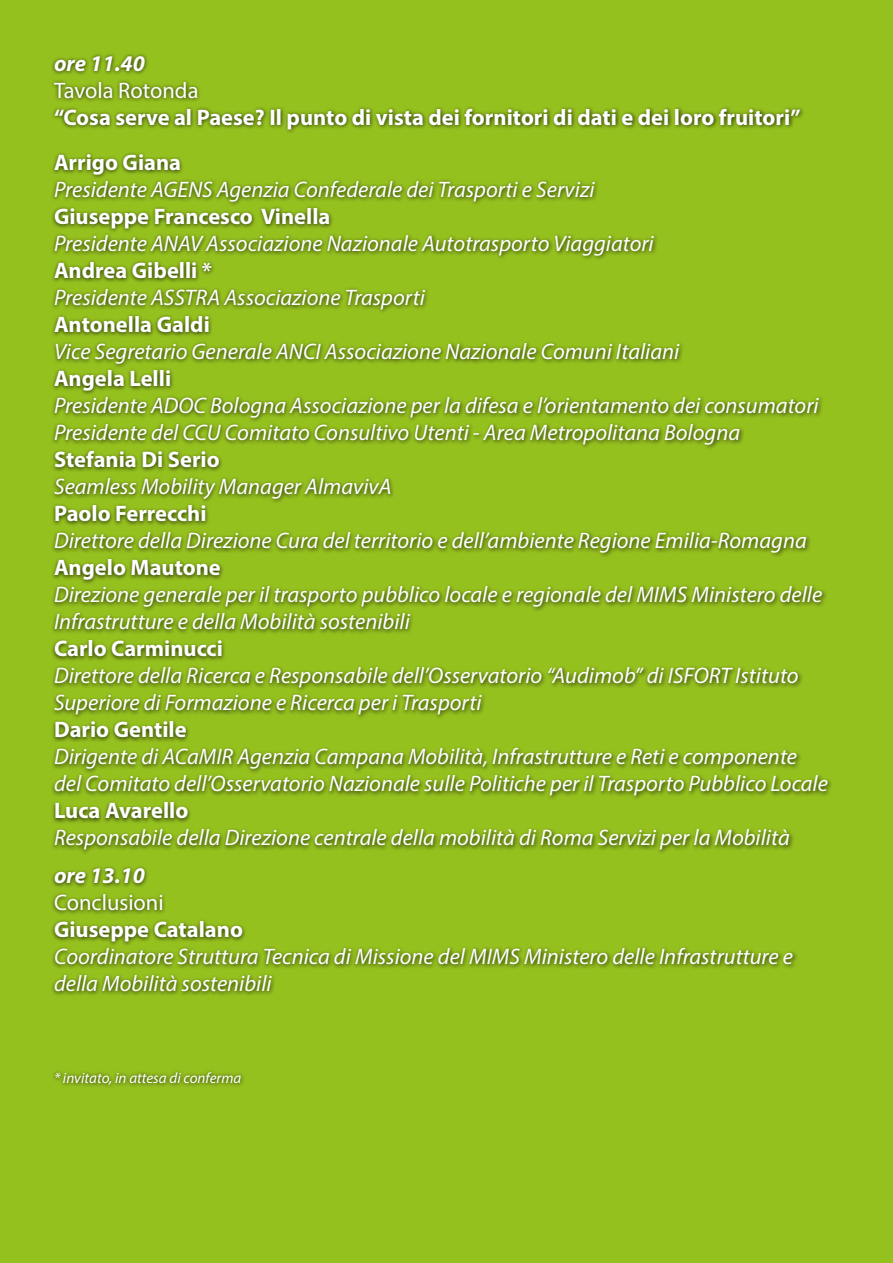
<style>
.page{position:relative;width:893px;height:1263px;background:#95c11f}
.page>*{position:absolute;margin:0;border:0;box-sizing:border-box;transform-origin:0 0}
.t1{font:italic 22.5px/27px "Myriad Pro";color:#fff}
.t2{font:700 22.5px "Myriad Pro";color:#fff}
.t3{font:22.5px "Myriad Pro";color:#fff}
.t4{font:italic 700 22.5px "Myriad Pro";color:#fff}
.t5{font:italic 15px "Myriad Pro";color:#fff}
</style>
<div class="page">
<div style="left:50px;top:52px;width:782px;height:944px;background:#000;opacity:.75"></div>
<div style="left:52px;top:1068px;width:194px;height:21px;background:#000;opacity:.75"></div>
<p class="t4" style="left:54px;top:49px;width:92px">ore 11.40</p>
<p class="t3" style="left:54px;top:77px;width:146px">Tavola Rotonda</p>
<p class="t2" style="left:54px;top:103px;width:748px">“Cosa serve al Paese? Il punto di vista dei fornitori di dati e dei loro fruitori”</p>
<p class="t2" style="left:54px;top:148px;width:129px">Arrigo Giana</p>
<p class="t1" style="left:54px;top:176px;width:542px">Presidente AGENS Agenzia Confederale dei Trasporti e Servizi</p>
<p class="t2" style="left:54px;top:202px;width:278px">Giuseppe Francesco Vinella</p>
<p class="t1" style="left:54px;top:230px;width:601px">Presidente ANAV Associazione Nazionale Autotrasporto Viaggiatori</p>
<p class="t2" style="left:54px;top:256px;width:160px">Andrea Gibelli *</p>
<p class="t1" style="left:54px;top:284px;width:372px">Presidente ASSTRA Associazione Trasporti</p>
<p class="t2" style="left:54px;top:310px;width:157px">Antonella Galdi</p>
<p class="t1" style="left:54px;top:338px;width:627px">Vice Segretario Generale ANCI Associazione Nazionale Comuni Italiani</p>
<p class="t2" style="left:54px;top:364px;width:119px">Angela Lelli</p>
<p class="t1" style="left:54px;top:392px;width:766px">Presidente ADOC Bologna Associazione per la difesa e l’orientamento dei consumatori</p>
<p class="t1" style="left:54px;top:419px;width:688px">Presidente del CCU Comitato Consultivo Utenti - Area Metropolitana Bologna</p>
<p class="t2" style="left:54px;top:445px;width:167px">Stefania Di Serio</p>
<p class="t1" style="left:54px;top:473px;width:339px">Seamless Mobility Manager AlmavivA</p>
<p class="t2" style="left:54px;top:499px;width:154px">Paolo Ferrecchi</p>
<p class="t1" style="left:54px;top:527px;width:754px">Direttore della Direzione Cura del territorio e dell’ambiente Regione Emilia-Romagna</p>
<p class="t2" style="left:54px;top:553px;width:168px">Angelo Mautone</p>
<p class="t1" style="left:54px;top:581px;width:770px">Direzione generale per il trasporto pubblico locale e regionale del MIMS Ministero delle<br>Infrastrutture e della Mobilità sostenibili</p>
<p class="t2" style="left:54px;top:634px;width:170px">Carlo Carminucci</p>
<p class="t1" style="left:54px;top:662px;width:746px">Direttore della Ricerca e Responsabile dell’Osservatorio “Audimob” di ISFORT Istituto<br>Superiore di Formazione e Ricerca per i Trasporti</p>
<p class="t2" style="left:54px;top:715px;width:134px">Dario Gentile</p>
<p class="t1" style="left:54px;top:743px;width:745px">Dirigente di ACaMIR Agenzia Campana Mobilità, Infrastrutture e Reti e componente</p>
<p class="t1" style="left:54px;top:770px;width:775px">del Comitato dell’Osservatorio Nazionale sulle Politiche per il Trasporto Pubblico Locale</p>
<p class="t2" style="left:54px;top:796px;width:136px">Luca Avarello</p>
<p class="t1" style="left:54px;top:824px;width:737px">Responsabile della Direzione centrale della mobilità di Roma Servizi per la Mobilità</p>
<p class="t4" style="left:54px;top:860px;width:92px">ore 13.10</p>
<p class="t3" style="left:54px;top:888px;width:111px">Conclusioni</p>
<p class="t2" style="left:54px;top:914px;width:190px">Giuseppe Catalano</p>
<p class="t1" style="left:54px;top:942px;width:741px">Coordinatore Struttura Tecnica di Missione del MIMS Ministero delle Infrastrutture e della Mobilità sostenibili</p>
<p class="t5" style="left:54px;top:1068px;width:189px">* invitato, in attesa di conferma</p>
</div>
